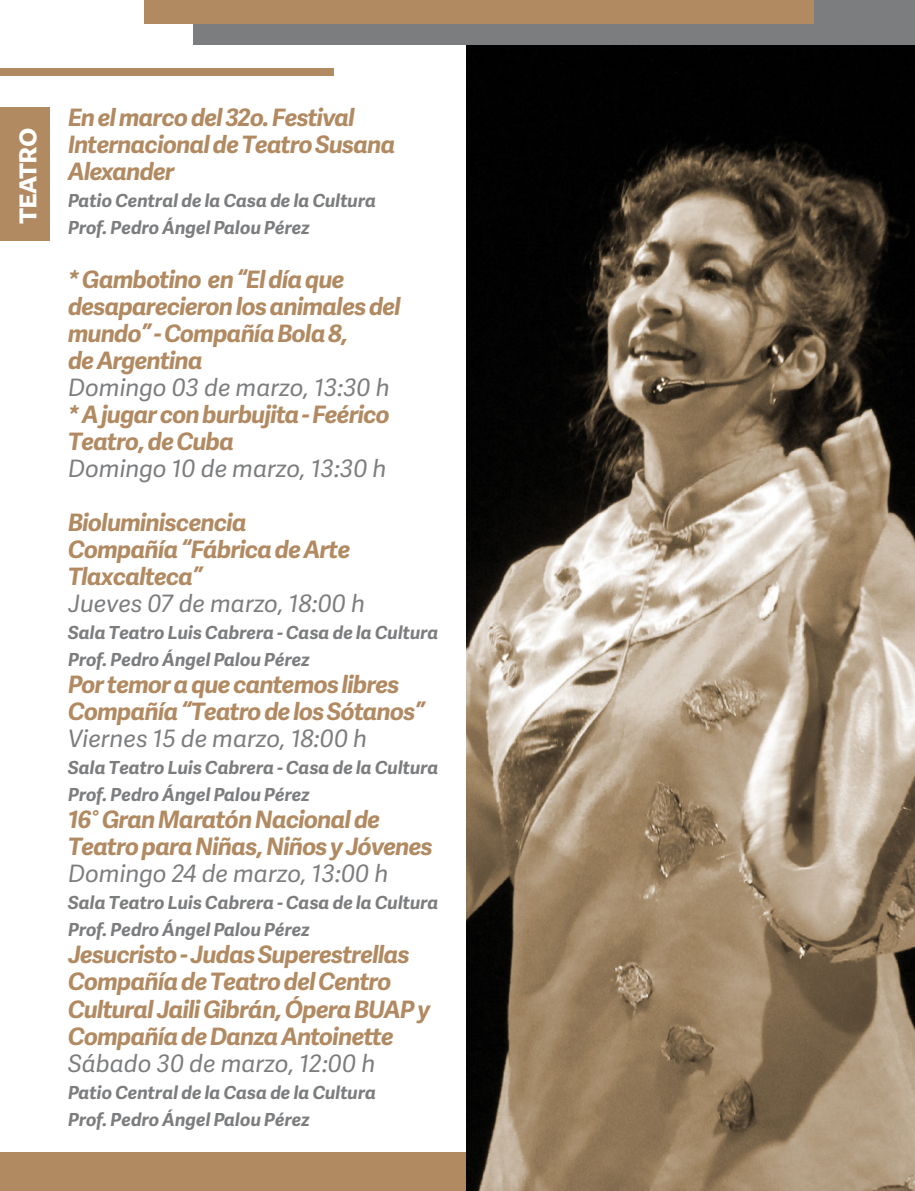
<style>
.page{position:relative;width:915px;height:1191px;background:#fff}
.page>*{position:absolute;margin:0;border:0;box-sizing:border-box;transform-origin:0 0}
.SUBS_T2{font:italic 700 24px/27px "Adelle Sans";letter-spacing:-.03em;color:#b18a62}
.SUBS_T2-2{font:italic 24px "Adelle Sans";color:#7c7d7f}
.TITULOS_1{font:900 24px "Heroica";letter-spacing:-.05em;color:#fff}
.SUBS_T2-3{font:italic 700 18px/27px "Adelle Sans";color:#7c7d7f}
</style>
<div class="page">
<div style="left:0;top:107px;width:50px;height:134px;background:#b18a62"></div>
<div style="left:0;top:69px;width:334px;height:7px;background:#b18a62"></div>
<div style="left:0;top:1152px;width:914px;height:39px;background:#b18a62"></div>
<img style="left:466px;top:45px;width:448px;height:1146px">
<div style="left:193px;top:0;width:721px;height:45px;background:#7c7d7f"></div>
<div style="left:144px;top:0;width:670px;height:23px;background:#b18a62"></div>
<p class="TITULOS_1" style="left:13px;top:224px;width:97px;rotate:-90deg">TEATRO</p>
<p class="SUBS_T2" style="left:68px;top:103px;width:329px">En el marco del 32o. Festival<br>Internacional de Teatro Susana<br>Alexander</p>
<p class="SUBS_T2-3" style="left:68px;top:187px;width:309px">Patio Central de la Casa de la Cultura</p>
<p class="SUBS_T2-3" style="left:68px;top:214px;width:243px">Prof. Pedro Ángel Palou Pérez</p>
<p class="SUBS_T2" style="left:68px;top:265px;width:334px">* Gambotino en “El día que desaparecieron los animales del mundo” - Compañía Bola 8,</p>
<p class="SUBS_T2" style="left:68px;top:346px;width:136px">de Argentina</p>
<p class="SUBS_T2-2" style="left:68px;top:370px;width:323px">Domingo 03 de marzo, 13:30 h</p>
<p class="SUBS_T2" style="left:68px;top:400px;width:323px">* A jugar con burbujita - Feérico<br>Teatro, de Cuba</p>
<p class="SUBS_T2-2" style="left:68px;top:451px;width:320px">Domingo 10 de marzo, 13:30 h</p>
<p class="SUBS_T2" style="left:68px;top:508px;width:180px">Bioluminiscencia</p>
<p class="SUBS_T2" style="left:68px;top:535px;width:284px">Compañía “Fábrica de Arte<br>Tlaxcalteca”</p>
<p class="SUBS_T2-2" style="left:68px;top:586px;width:298px">Jueves 07 de marzo, 18:00 h</p>
<p class="SUBS_T2-3" style="left:68px;top:619px;width:372px">Sala Teatro Luis Cabrera - Casa de la Cultura<br>Prof. Pedro Ángel Palou Pérez</p>
<p class="SUBS_T2" style="left:68px;top:670px;width:333px">Por temor a que cantemos libres</p>
<p class="SUBS_T2" style="left:68px;top:697px;width:358px">Compañía “Teatro de los Sótanos”</p>
<p class="SUBS_T2-2" style="left:68px;top:721px;width:300px">Viernes 15 de marzo, 18:00 h</p>
<p class="SUBS_T2-3" style="left:68px;top:754px;width:372px">Sala Teatro Luis Cabrera - Casa de la Cultura<br>Prof. Pedro Ángel Palou Pérez</p>
<p class="SUBS_T2" style="left:68px;top:805px;width:366px">16° Gran Maratón Nacional de<br>Teatro para Niñas, Niños y Jóvenes</p>
<p class="SUBS_T2-2" style="left:68px;top:856px;width:322px">Domingo 24 de marzo, 13:00 h</p>
<p class="SUBS_T2-3" style="left:68px;top:889px;width:372px">Sala Teatro Luis Cabrera - Casa de la Cultura<br>Prof. Pedro Ángel Palou Pérez</p>
<p class="SUBS_T2" style="left:68px;top:940px;width:343px">Jesucristo - Judas Superestrellas</p>
<p class="SUBS_T2" style="left:68px;top:967px;width:363px">Compañía de Teatro del Centro<br>Cultural Jaili Gibrán, Ópera BUAP y<br>Compañía de Danza Antoinette</p>
<p class="SUBS_T2-2" style="left:68px;top:1045px;width:308px">Sábado 30 de marzo, 12:00 h</p>
<p class="SUBS_T2-3" style="left:68px;top:1078px;width:309px">Patio Central de la Casa de la Cultura</p>
<p class="SUBS_T2-3" style="left:68px;top:1105px;width:243px">Prof. Pedro Ángel Palou Pérez</p>
</div>
